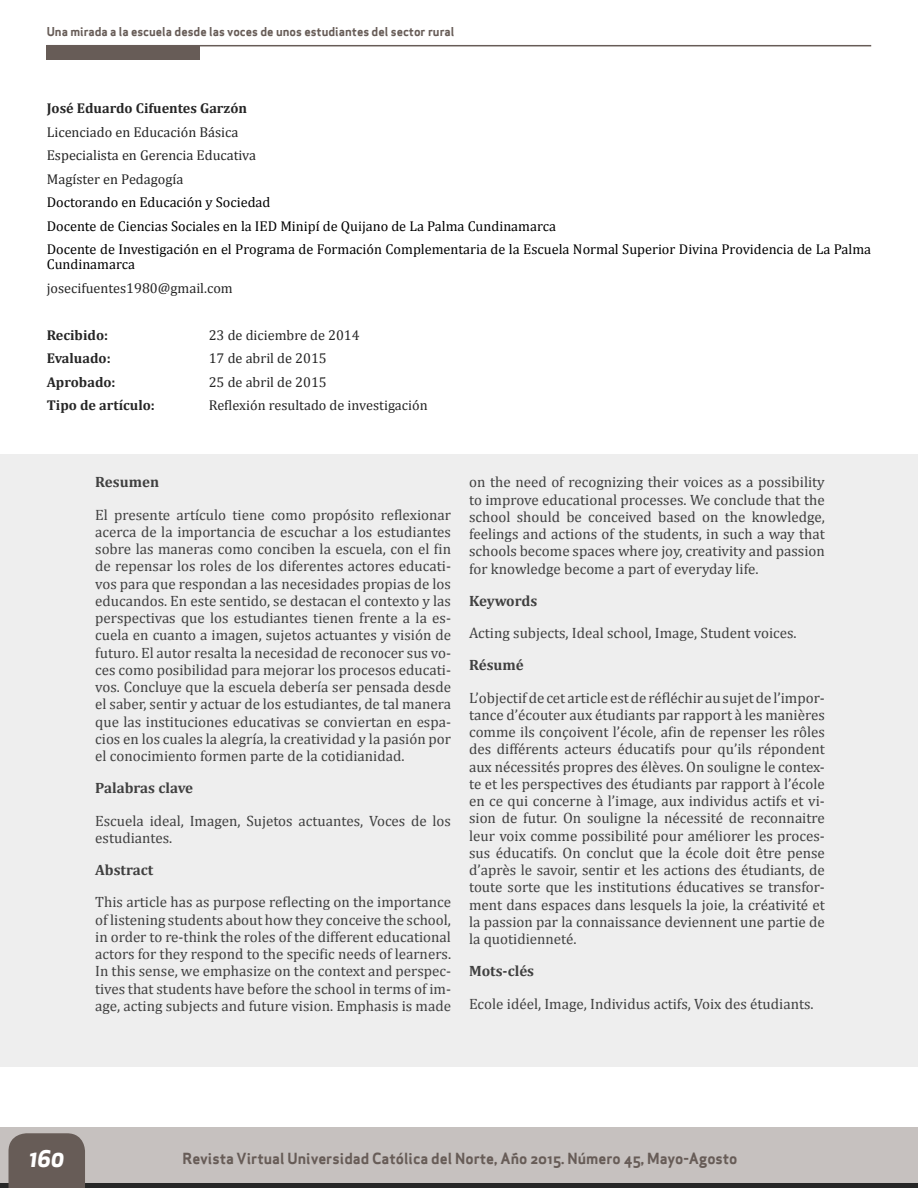
<style>
.page{position:relative;width:918px;height:1188px;background:#fff}
.page>*{position:absolute;margin:0;border:0;box-sizing:border-box;transform-origin:0 0}
.t1{font:italic 700 22.5px "Apex New";color:#fff}
.t2{font:15px/17.2px "Cambria";color:#404040;text-align:justify}
.t3{font:15px "Apex Sans Bold ST";color:#675c57}
.t4{font:700 15px "Cambria";color:#404040}
.t5{font:14.25px/23.5px "Cambria";color:#000}
.t6{font:14.25px/23.5px "Cambria";color:#262626}
.t7{font:700 14.25px "Cambria";color:#262626}
.t8{font:12px "Apex Sans Bold ST";color:#675c57}
</style>
<div class="page">
<div style="left:0;top:1128px;width:918px;height:60px;background:#c6c1bf"></div>
<hr style="left:0;top:1184px;width:918px;height:4px;background:#262626">
<div style="left:9px;top:1133px;width:76px;height:55px;background:#675c57"></div>
<hr style="left:47px;top:45px;width:824px;height:1px;background:#675c57">
<div style="left:47px;top:45px;width:153px;height:14px;background:#675c57"></div>
<div style="left:0;top:454px;width:918px;height:612px;background:#eee"></div>
<p class="t8" style="left:47px;top:24px;width:409px">Una mirada a la escuela desde las voces de unos estudiantes del sector rural</p>
<p class="t7" style="left:47px;top:98px;width:202px">José Eduardo Cifuentes Garzón</p>
<p class="t6" style="left:47px;top:120px;width:211px">Licenciado en Educación Básica<br>Especialista en Gerencia Educativa<br>Magíster en Pedagogía</p>
<p class="t5" style="left:47px;top:190px;width:826px">Doctorando en Educación y Sociedad<br>Docente de Ciencias Sociales en la IED Minipí de Quijano de La Palma Cundinamarca<br>Docente de Investigación en el Programa de Formación Complementaria de la Escuela Normal Superior Divina Providencia de La Palma</p>
<p class="t5" style="left:47px;top:252px;width:90px">Cundinamarca</p>
<p class="t6" style="left:47px;top:276px;width:188px">josecifuentes1980@gmail.com</p>
<p class="t7" style="left:47px;top:325px;width:63px">Recibido:</p>
<p class="t6" style="left:209px;top:323px;width:152px">23 de diciembre de 2014</p>
<p class="t7" style="left:47px;top:348px;width:65px">Evaluado:</p>
<p class="t6" style="left:209px;top:346px;width:120px">17 de abril de 2015</p>
<p class="t7" style="left:47px;top:372px;width:70px">Aprobado:</p>
<p class="t6" style="left:209px;top:370px;width:120px">25 de abril de 2015</p>
<p class="t7" style="left:47px;top:395px;width:110px">Tipo de artículo:</p>
<p class="t6" style="left:209px;top:393px;width:220px">Reflexión resultado de investigación</p>
<p class="t4" style="left:95px;top:472px;width:65px">Resumen</p>
<p class="t2" style="left:95px;top:506px;width:357px">El presente artículo tiene como propósito reflexionar acerca de la importancia de escuchar a los estudiantes sobre las maneras como conciben la escuela, con el fin de repensar los roles de los diferentes actores educati&shy;vos para que respondan a las necesidades propias de los educandos. En este sentido, se destacan el contexto y las perspectivas que los estudiantes tienen frente a la es&shy;cuela en cuanto a imagen, sujetos actuantes y visión de futuro. El autor resalta la necesidad de reconocer sus vo&shy;ces como posibilidad para mejorar los procesos educati&shy;vos. Concluye que la escuela debería ser pensada desde el saber, sentir y actuar de los estudiantes, de tal manera que las instituciones educativas se conviertan en espa&shy;cios en los cuales la alegría, la creatividad y la pasión por el conocimiento formen parte de la cotidianidad.</p>
<p class="t4" style="left:95px;top:778px;width:99px">Palabras clave</p>
<p class="t2" style="left:95px;top:812px;width:357px">Escuela ideal, Imagen, Sujetos actuantes, Voces de los estudiantes.</p>
<p class="t4" style="left:95px;top:859px;width:60px">Abstract</p>
<p class="t2" style="left:95px;top:894px;width:357px">This article has as purpose reflecting on the importance of listening students about how they conceive the school, in order to re-think the roles of the different educational actors for they respond to the specific needs of learners.<br>In this sense, we emphasize on the context and perspec&shy;tives that students have before the school in terms of im&shy;age, acting subjects and future vision. Emphasis is made</p>
<p class="t2" style="left:469px;top:474px;width:357px">on the need of recognizing their voices as a possibility to improve educational processes. We conclude that the school should be conceived based on the knowledge, feelings and actions of the students, in such a way that schools become spaces where joy, creativity and passion for knowledge become a part of everyday life.</p>
<p class="t4" style="left:469px;top:590px;width:70px">Keywords</p>
<p class="t2" style="left:469px;top:624px;width:329px">Acting subjects, Ideal school, Image, Student voices.</p>
<p class="t4" style="left:469px;top:655px;width:56px">Résumé</p>
<p class="t2" style="left:469px;top:689px;width:357px">L’objectif de cet article est de réfléchir au sujet de l’impor&shy;tance d’écouter aux étudiants par rapport à les manières comme ils conçoivent l’école, afin de repenser les rôles des différents acteurs éducatifs pour qu’ils répondent aux nécessités propres des élèves. On souligne le contex&shy;te et les perspectives des étudiants par rapport à l’école en ce qui concerne à l’image, aux individus actifs et vi&shy;sion de futur. On souligne la nécessité de reconnaitre leur voix comme possibilité pour améliorer les proces&shy;sus éducatifs. On conclut que la école doit être pense d’après le savoir, sentir et les actions des étudiants, de toute sorte que les institutions éducatives se transfor&shy;ment dans espaces dans lesquels la joie, la créativité et la passion par la connaissance deviennent une partie de la quotidienneté.</p>
<p class="t4" style="left:469px;top:961px;width:67px">Mots-clés</p>
<p class="t2" style="left:469px;top:995px;width:346px">Ecole idéel, Image, Individus actifs, Voix des étudiants.</p>
<h1 class="t1" style="left:29px;top:1142px;width:37px">160</h1>
<p class="t3" style="left:183px;top:1148px;width:557px">Revista Virtual Universidad Católica del Norte, Año 2015. Número 45, Mayo-Agosto</p>
</div>
